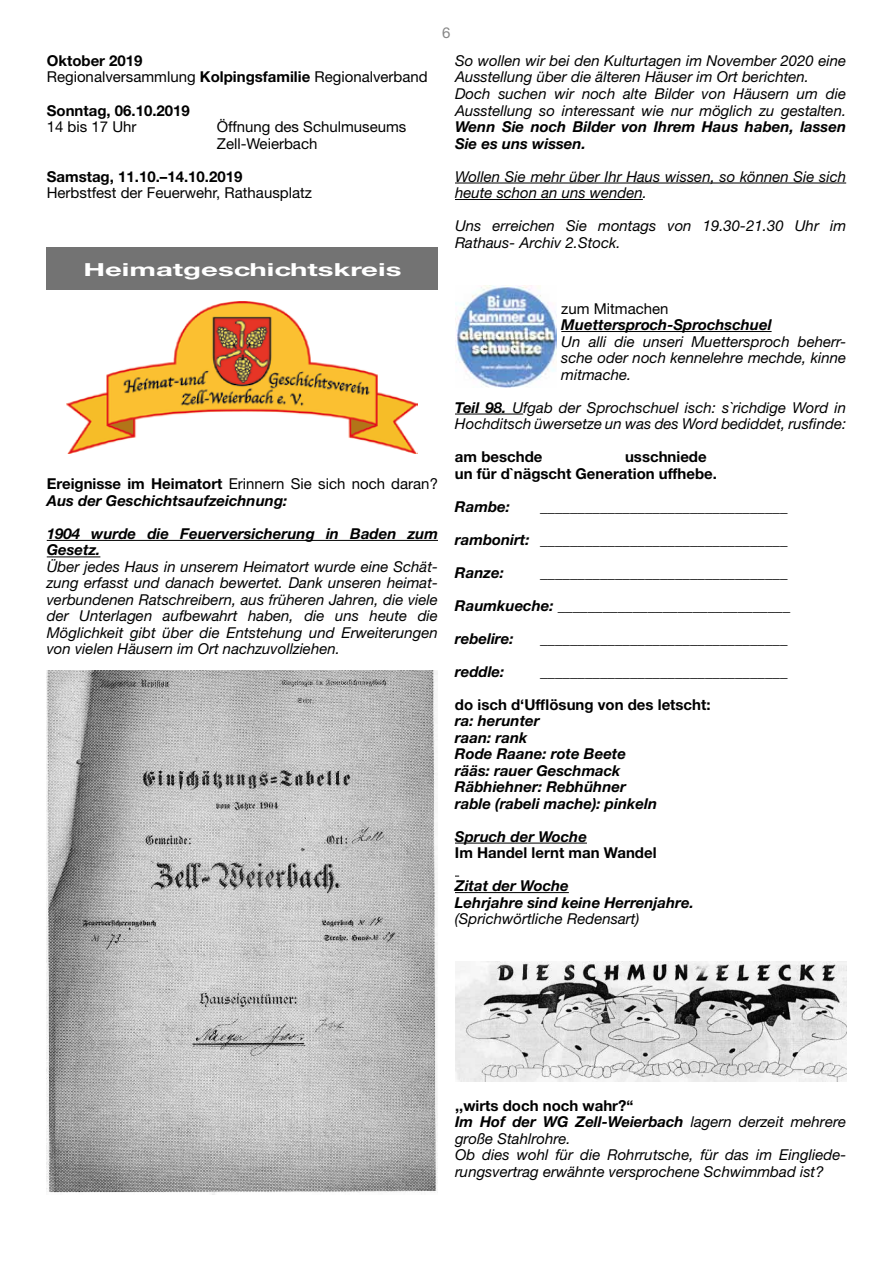
<style>
.page{position:relative;width:893px;height:1263px;background:#fff}
.page>*{position:absolute;margin:0;border:0;box-sizing:border-box;transform-origin:0 0}
.t1{font:700 18px "Helvetica Neue CE";color:#fff;scale:1.63 1}
.t2{font:italic 15px/16.5px "Helvetica Neue LT Std";color:#000}
.t3{font:italic 700 15px/16.5px "Helvetica Neue LT Std";color:#000}
.t4{font:15px/16.5px "Helvetica Neue LT Std";color:#000}
.t5{font:700 15px/16.5px "Helvetica Neue LT Std";color:#000}
.t6{font:15px "Helvetica Neue LT Std";color:#878787}
.s1{font-weight:700}
.s2{font-style:normal}
.s3{font-weight:400;font-style:normal}
.s4{font-weight:700;font-style:normal}
</style>
<div class="page">
<hr style="left:47px;top:540px;width:391px;height:1px;background:#000">
<hr style="left:47px;top:556px;width:53px;height:1px;background:#000">
<div style="left:47px;top:247px;width:391px;height:43px;background:#737373"></div>
<img style="left:66px;top:302px;width:351px;height:152px">
<img style="left:47px;top:671px;width:391px;height:523px">
<hr style="left:455px;top:183px;width:391px;height:1px;background:#000">
<hr style="left:455px;top:199px;width:188px;height:1px;background:#000">
<hr style="left:561px;top:331px;width:211px;height:1px;background:#000">
<hr style="left:455px;top:414px;width:68px;height:1px;background:#000">
<hr style="left:455px;top:843px;width:132px;height:1px;background:#000">
<hr style="left:455px;top:892px;width:114px;height:1px;background:#000">
<img style="left:455px;top:285px;width:102px;height:103px">
<img style="left:455px;top:961px;width:391px;height:121px">
<p class="t4" style="left:47px;top:52px;width:383px"><span class="s1">Oktober 2019<br></span>Regionalversammlung <span class="s1">Kolpingsfamilie</span> Regionalverband</p>
<p class="t5" style="left:47px;top:102px;width:145px">Sonntag, 06.10.2019</p>
<p class="t4" style="left:47px;top:118px;width:91px">14 bis 17 Uhr</p>
<p class="t4" style="left:217px;top:118px;width:191px">Öffnung des Schulmuseums<br>Zell-Weierbach</p>
<p class="t5" style="left:47px;top:168px;width:197px">Samstag, 11.10.–14.10.2019</p>
<p class="t4" style="left:47px;top:184px;width:267px">Herbstfest der Feuerwehr, Rathausplatz</p>
<p class="t1" style="left:83px;top:258px;width:197px">Heimatgeschichtskreis</p>
<p class="t6" style="left:442px;top:24px;width:10px">6</p>
<p class="t2" style="left:455px;top:52px;width:393px">So wollen wir bei den Kulturtagen im November 2020 eine Ausstellung über die älteren Häuser im Ort berichten.<br>Doch suchen wir noch alte Bilder von Häusern um die Ausstellung so interessant wie nur möglich zu gestalten.</p>
<p class="t3" style="left:455px;top:118px;width:393px">Wenn Sie noch Bilder von Ihrem Haus haben, lassen<br>Sie es uns wissen.</p>
<p class="t2" style="left:455px;top:168px;width:393px">Wollen Sie mehr über Ihr Haus wissen, so können Sie sich heute schon an uns wenden.</p>
<p class="t2" style="left:455px;top:217px;width:393px">Uns erreichen Sie montags von 19.30-21.30 Uhr im<br>Rathaus- Archiv 2.Stock.</p>
<p class="t3" style="left:47px;top:475px;width:393px"><span class="s2">Ereignisse im Heimatort</span> <span class="s3">Erinnern Sie sich noch daran?<br></span>Aus der Geschichtsaufzeichnung:</p>
<p class="t3" style="left:47px;top:525px;width:393px">1904 wurde die Feuerversicherung in Baden zum<br>Gesetz.</p>
<p class="t2" style="left:47px;top:558px;width:393px;text-align:justify">Über jedes Haus in unserem Heimatort wurde eine Schät&shy;zung erfasst und danach bewertet. Dank unseren heimat&shy;verbundenen Ratschreibern, aus früheren Jahren, die viele der Unterlagen aufbewahrt haben, die uns heute die Möglichkeit gibt über die Entstehung und Erweiterungen von vielen Häusern im Ort nachzuvollziehen.</p>
<p class="t4" style="left:561px;top:300px;width:109px">zum Mitmachen</p>
<p class="t3" style="left:561px;top:316px;width:212px">Muettersproch-Sprochschuel</p>
<p class="t2" style="left:561px;top:333px;width:286px;text-align:justify">Un alli die unseri Muettersproch beherr&shy;sche oder noch kennelehre mechde, kinne mitmache.</p>
<p class="t2" style="left:455px;top:399px;width:393px"><span class="s1">Teil 98.</span> Ufgab der Sprochschuel isch: s`richdige Word in<br>Hochditsch üwersetze un was des Word bediddet, rusfinde:</p>
<p class="t5" style="left:455px;top:448px;width:89px">am beschde</p>
<p class="t5" style="left:455px;top:448px;width:263px;text-indent:170px">usschniede un für d`nägscht Generation uffhebe.</p>
<p class="t3" style="left:455px;top:498px;width:56px">Rambe:</p>
<p class="t2" style="left:540px;top:498px;width:249px">_________________________________</p>
<p class="t2" style="left:455px;top:531px;width:334px"><span class="s1">rambonirt:</span> _________________________________</p>
<p class="t3" style="left:455px;top:564px;width:50px">Ranze:</p>
<p class="t2" style="left:540px;top:564px;width:249px">_________________________________</p>
<p class="t2" style="left:455px;top:597px;width:337px"><span class="s1">Raumkueche:</span> _______________________________</p>
<p class="t3" style="left:455px;top:630px;width:60px">rebelire:</p>
<p class="t2" style="left:540px;top:630px;width:249px">_________________________________</p>
<p class="t3" style="left:455px;top:663px;width:51px">reddle:</p>
<p class="t2" style="left:540px;top:663px;width:249px">_________________________________</p>
<p class="t5" style="left:455px;top:696px;width:257px">do isch d‘Ufflösung von des letscht:</p>
<p class="t3" style="left:455px;top:712px;width:204px">ra: herunter<br>raan: rank<br>Rode Raane: rote Beete rääs: rauer Geschmack<br>Räbhiehner: Rebhühner rable (rabeli mache): pinkeln</p>
<p class="t3" style="left:455px;top:828px;width:133px">Spruch der Woche</p>
<p class="t5" style="left:455px;top:844px;width:203px">Im Handel lernt man Wandel</p>
<p class="t3" style="left:455px;top:877px;width:240px">Zitat der Woche<br>Lehrjahre sind keine Herrenjahre.</p>
<p class="t2" style="left:455px;top:910px;width:186px">(Sprichwörtliche Redensart)</p>
<p class="t2" style="left:455px;top:1097px;width:393px"><span class="s4">,,wirts doch noch wahr?“<br></span><span class="s1">Im Hof der WG Zell-Weierbach</span> lagern derzeit mehrere große Stahlrohre.<br>Ob dies wohl für die Rohrrutsche, für das im Eingliede&shy;rungsvertrag erwähnte versprochene Schwimmbad ist?</p>
</div>
